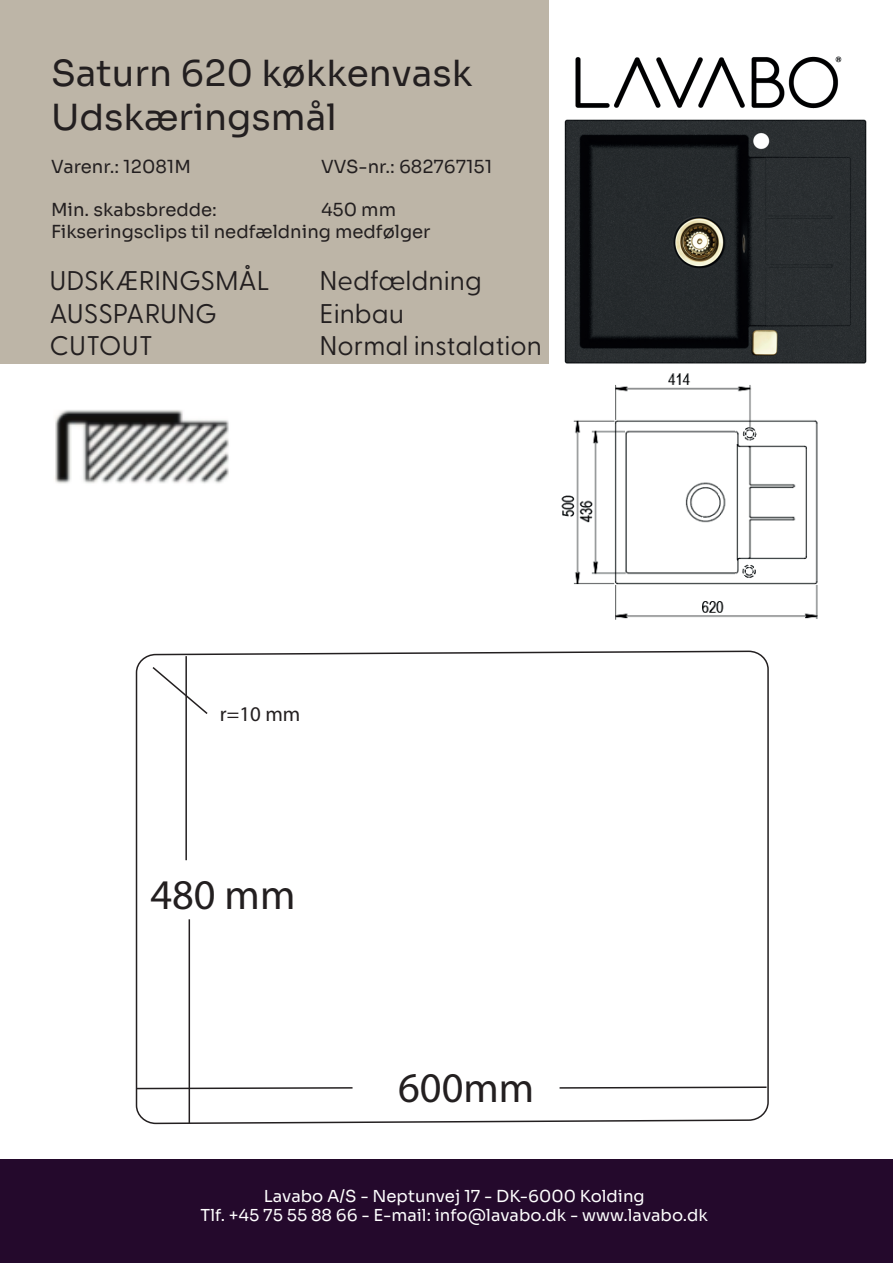
<style>
.page{position:relative;width:893px;height:1263px;background:#fff}
.page>*{position:absolute;margin:0;border:0;box-sizing:border-box;transform-origin:0 0}
.t1{font:42.45px "Myriad Pro";color:#231f20}
.t2{font:36px/43.2px "Sora";color:#231f20}
.t3{font:27px "Greycliff CF";color:#231f20}
.t4{font:21px "Myriad Pro";color:#231f20}
.t5{font:18px/21.6px "Sora";color:#231f20}
.t6{font:16.5px/19.8px "Sora";color:#fff;text-align:center}
</style>
<div class="page">
<div style="left:0;top:1159px;width:892px;height:103px;background:#24092c"></div>
<div style="left:0;top:0;width:548px;height:363px;background:#bdb5a7"></div>
<img style="left:575px;top:56px;width:267px;height:53px">
<img style="left:55px;top:410px;width:174px;height:74px">
<svg style="left:135px;top:650px;width:634px;height:475px"></svg>
<svg style="left:135px;top:1086px;width:219px;height:4px"></svg>
<hr style="left:185px;top:656px;width:2px;height:204px;background:#231f20">
<svg style="left:151px;top:665px;width:58px;height:51px"></svg>
<hr style="left:189px;top:919px;width:1px;height:204px;background:#231f20">
<svg style="left:558px;top:1086px;width:210px;height:3px"></svg>
<img style="left:561px;top:373px;width:257px;height:247px">
<img style="left:564px;top:119px;width:302px;height:245px">
<h2 class="t2" style="left:51px;top:49px;width:423px">Saturn 620 køkkenvask<br>Udskæringsmål</h2>
<p class="t5" style="left:51px;top:154px;width:141px">Varenr.: 12081M</p>
<p class="t5" style="left:321px;top:154px;width:173px">VVS-nr.: 682767151</p>
<p class="t5" style="left:51px;top:197px;width:167px">Min. skabsbredde:</p>
<p class="t5" style="left:51px;top:197px;width:381px;text-indent:270px">450 mm<br>Fikseringsclips til nedfældning medfølger</p>
<h3 class="t3" style="left:50px;top:261px;width:222px">UDSKÆRINGSMÅL</h3>
<h3 class="t3" style="left:320px;top:261px;width:164px">Nedfældning</h3>
<h3 class="t3" style="left:50px;top:293px;width:169px">AUSSPARUNG</h3>
<h3 class="t3" style="left:320px;top:293px;width:86px">Einbau</h3>
<h3 class="t3" style="left:50px;top:325px;width:105px">CUTOUT</h3>
<h3 class="t3" style="left:320px;top:325px;width:224px">Normal instalation</h3>
<p class="t4" style="left:220px;top:701px;width:82px">r=10 mm</p>
<h1 class="t1" style="left:150px;top:869px;width:147px">480 mm</h1>
<h1 class="t1" style="left:398px;top:1062px;width:138px">600mm</h1>
<p class="t6" style="left:201px;top:1184px;width:509px">Lavabo A/S - Neptunvej 17 - DK-6000 Kolding<br>Tlf. +45 75 55 88 66 - E-mail: info@lavabo.dk - www.lavabo.dk</p>
</div>
